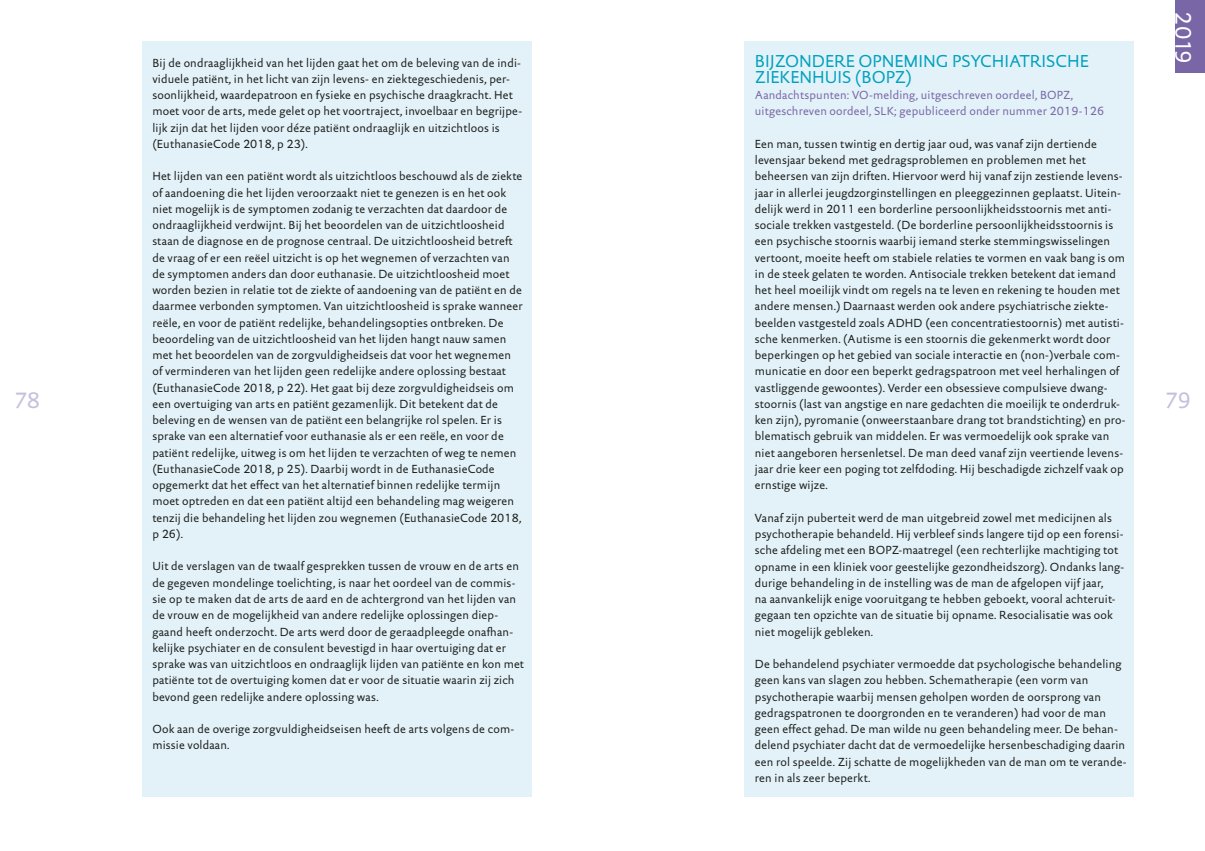
<style>
.page{position:relative;width:1205px;height:851px;background:#fff}
.page>*{position:absolute;margin:0;border:0;box-sizing:border-box;transform-origin:0 0}
.t1{font:22.5px "DTL Documenta Sans TOT";color:#fff}
.t2{font:22.5px "DTL Documenta Sans TOT";color:#c7bfde}
.t3{font:17.5px/16.2px "DTL Documenta Sans TOT";color:#00a1bf}
.t4{font:11.88px/16.2px "DTL Documenta Sans TOT";letter-spacing:.015em;color:#1d1d1b}
.t5{font:11.88px/16.2px "DTL Documenta Sans TOT";letter-spacing:.015em;color:#7966a7}
</style>
<div class="page">
<div style="left:1175px;top:0;width:30px;height:73px;background:#7966a7"></div>
<div style="left:142px;top:41px;width:389px;height:755px;background:#e2f2f8"></div>
<div style="left:744px;top:41px;width:390px;height:755px;background:#e2f2f8"></div>
<h1 class="t1" style="left:1197px;top:11px;width:55px;rotate:90deg">2019</h1>
<h2 class="t3" style="left:755px;top:52px;width:335px">BIJZONDERE OPNEMING PSYCHIATRISCHE<br>ZIEKENHUIS (BOPZ)</h2>
<p class="t5" style="left:755px;top:87px;width:351px">Aandachtspunten: VO-melding, uitgeschreven oordeel, BOPZ, uitgeschreven oordeel, SLK; gepubliceerd onder nummer 2019-126</p>
<p class="t4" style="left:755px;top:135px;width:372px">Een man, tussen twintig en dertig jaar oud, was vanaf zijn dertiende levensjaar bekend met gedragsproblemen en problemen met het beheersen van zijn driften. Hiervoor werd hij vanaf zijn zestiende levens&shy;jaar in allerlei jeugdzorginstellingen en pleeggezinnen geplaatst. Uitein&shy;delijk werd in 2011 een borderline persoonlijkheidsstoornis met anti&shy;sociale trekken vastgesteld. (De borderline persoonlijkheidsstoornis is een psychische stoornis waarbij iemand sterke stemmingswisselingen vertoont, moeite heeft om stabiele relaties te vormen en vaak bang is om in de steek gelaten te worden. Antisociale trekken betekent dat iemand het heel moeilijk vindt om regels na te leven en rekening te houden met andere mensen.) Daarnaast werden ook andere psychiatrische ziekte&shy;beelden vastgesteld zoals ADHD (een concentratiestoornis) met autisti&shy;sche kenmerken. (Autisme is een stoornis die gekenmerkt wordt door beperkingen op het gebied van sociale interactie en (non-)verbale com&shy;municatie en door een beperkt gedragspatroon met veel herhalingen of vastliggende gewoontes). Verder een obsessieve compulsieve dwang&shy;stoornis (last van angstige en nare gedachten die moeilijk te onderdruk&shy;ken zijn), pyromanie (onweerstaanbare drang tot brandstichting) en pro&shy;blematisch gebruik van middelen. Er was vermoedelijk ook sprake van niet aangeboren hersenletsel. De man deed vanaf zijn veertiende levens&shy;jaar drie keer een poging tot zelfdoding. Hij beschadigde zichzelf vaak op ernstige wijze.</p>
<p class="t4" style="left:755px;top:509px;width:371px">Vanaf zijn puberteit werd de man uitgebreid zowel met medicijnen als psychotherapie behandeld. Hij verbleef sinds langere tijd op een forensi&shy;sche afdeling met een BOPZ-maatregel (een rechterlijke machtiging tot opname in een kliniek voor geestelijke gezondheidszorg). Ondanks lang&shy;durige behandeling in de instelling was de man de afgelopen vijf jaar,<br>na aanvankelijk enige vooruitgang te hebben geboekt, vooral achteruit&shy;gegaan ten opzichte van de situatie bij opname. Resocialisatie was ook niet mogelijk gebleken.</p>
<p class="t4" style="left:755px;top:655px;width:373px">De behandelend psychiater vermoedde dat psychologische behandeling geen kans van slagen zou hebben. Schematherapie (een vorm van psychotherapie waarbij mensen geholpen worden de oorsprong van gedragspatronen te doorgronden en te veranderen) had voor de man geen effect gehad. De man wilde nu geen behandeling meer. De behan&shy;delend psychiater dacht dat de vermoedelijke hersenbeschadiging daarin een rol speelde. Zij schatte de mogelijkheden van de man om te verande&shy;ren in als zeer beperkt.</p>
<p class="t4" style="left:152px;top:54px;width:371px">Bij de ondraaglijkheid van het lijden gaat het om de beleving van de indi&shy;viduele patiënt, in het licht van zijn levens- en ziektegeschiedenis, per&shy;soonlijkheid, waardepatroon en fysieke en psychische draagkracht. Het moet voor de arts, mede gelet op het voortraject, invoelbaar en begrijpe&shy;lijk zijn dat het lijden voor déze patiënt ondraaglijk en uitzichtloos is (EuthanasieCode 2018, p 23).</p>
<p class="t4" style="left:152px;top:168px;width:372px">Het lijden van een patiënt wordt als uitzichtloos beschouwd als de ziekte of aandoening die het lijden veroorzaakt niet te genezen is en het ook niet mogelijk is de symptomen zodanig te verzachten dat daardoor de ondraaglijkheid verdwijnt. Bij het beoordelen van de uitzichtloosheid staan de diagnose en de prognose centraal. De uitzichtloosheid betreft de vraag of er een reëel uitzicht is op het wegnemen of verzachten van de symptomen anders dan door euthanasie. De uitzichtloosheid moet worden bezien in relatie tot de ziekte of aandoening van de patiënt en de daarmee verbonden symptomen. Van uitzichtloosheid is sprake wanneer reële, en voor de patiënt redelijke, behandelingsopties ontbreken. De beoordeling van de uitzichtloosheid van het lijden hangt nauw samen met het beoordelen van de zorgvuldigheidseis dat voor het wegnemen of verminderen van het lijden geen redelijke andere oplossing bestaat (EuthanasieCode 2018, p 22). Het gaat bij deze zorgvuldigheidseis om een overtuiging van arts en patiënt gezamenlijk. Dit betekent dat de beleving en de wensen van de patiënt een belangrijke rol spelen. Er is sprake van een alternatief voor euthanasie als er een reële, en voor de patiënt redelijke, uitweg is om het lijden te verzachten of weg te nemen (EuthanasieCode 2018, p 25). Daarbij wordt in de EuthanasieCode opgemerkt dat het effect van het alternatief binnen redelijke termijn moet optreden en dat een patiënt altijd een behandeling mag weigeren tenzij die behandeling het lijden zou wegnemen (EuthanasieCode 2018, p 26).</p>
<p class="t4" style="left:152px;top:558px;width:373px">Uit de verslagen van de twaalf gesprekken tussen de vrouw en de arts en de gegeven mondelinge toelichting, is naar het oordeel van de commis&shy;sie op te maken dat de arts de aard en de achtergrond van het lijden van de vrouw en de mogelijkheid van andere redelijke oplossingen diep&shy;gaand heeft onderzocht. De arts werd door de geraadpleegde onafhan&shy;kelijke psychiater en de consulent bevestigd in haar overtuiging dat er sprake was van uitzichtloos en ondraaglijk lijden van patiënte en kon met patiënte tot de overtuiging komen dat er voor de situatie waarin zij zich bevond geen redelijke andere oplossing was.</p>
<p class="t4" style="left:152px;top:720px;width:363px">Ook aan de overige zorgvuldigheidseisen heeft de arts volgens de com&shy;missie voldaan.</p>
<h1 class="t2" style="left:14px;top:386px;width:27px">78</h1>
<h1 class="t2" style="left:1165px;top:386px;width:27px">79</h1>
</div>
